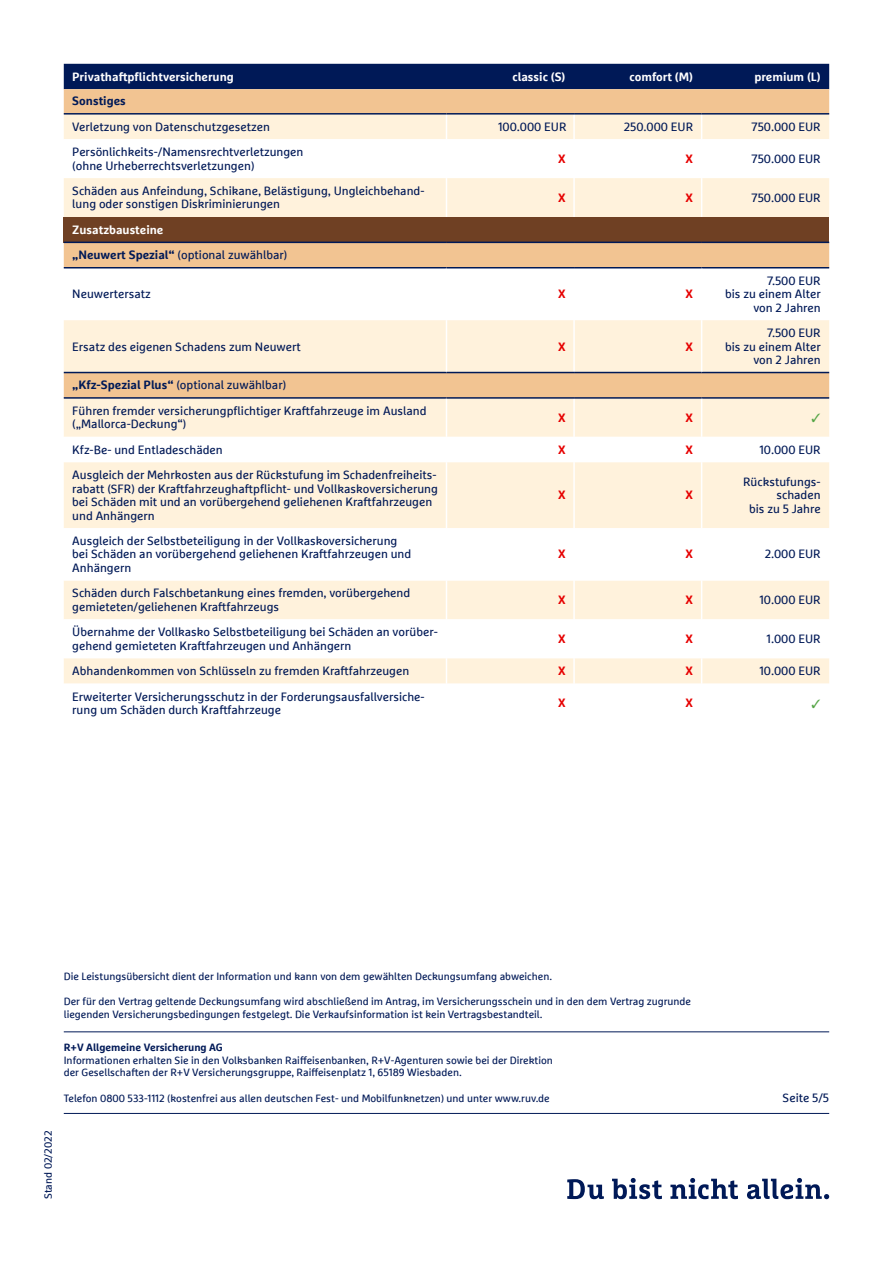
<style>
.page{position:relative;width:893px;height:1263px;background:#fff}
.page>*{position:absolute;margin:0;border:0;box-sizing:border-box;transform-origin:0 0}
.t1{font:12px/13.5px "Marselisfor Ru V";color:#001957}
.t2{font:700 12px "Marselisfor Ru V";color:#fff}
.t3{font:700 12px "Marselisfor Ru V";color:#e60000}
.t4{font:700 12px "Marselisfor Ru V";color:#001957}
.t5{font:10.5px/12.6px "Marselisfor Ru V";color:#001957}
.t6{font:700 10.5px "Marselisfor Ru V";color:#001957}
.s1{font-weight:700;color:#fff}
.s2{font-weight:700}
</style>
<div class="page">
<hr style="left:64px;top:1113px;width:765px;height:1px;background:#001957">
<hr style="left:64px;top:1031px;width:765px;height:1px;background:#001957">
<div style="left:64px;top:64px;width:765px;height:25px;background:#001957"></div>
<div style="left:64px;top:89px;width:765px;height:24px;background:#f2c492"></div>
<div style="left:64px;top:115px;width:765px;height:24px;background:#fff2dc"></div>
<svg style="left:64px;top:178px;width:765px;height:506px;fill:#fff2dc"></svg>
<div style="left:64px;top:217px;width:765px;height:25px;background:#6f4023"></div>
<svg style="left:446px;top:115px;width:1px;height:24px"></svg>
<hr style="left:446px;top:178px;width:1px;height:39px;background:#fff">
<hr style="left:573px;top:115px;width:2px;height:24px;background:#fff">
<hr style="left:573px;top:178px;width:2px;height:39px;background:#fff">
<svg style="left:701px;top:115px;width:1px;height:24px"></svg>
<hr style="left:701px;top:178px;width:1px;height:39px;background:#fff">
<hr style="left:64px;top:113px;width:382px;height:2px;background:#001957">
<hr style="left:446px;top:113px;width:128px;height:2px;background:#001957">
<hr style="left:574px;top:113px;width:128px;height:2px;background:#001957">
<hr style="left:702px;top:113px;width:127px;height:2px;background:#001957">
<hr style="left:64px;top:242px;width:382px;height:1px;background:#001957">
<hr style="left:446px;top:242px;width:128px;height:1px;background:#001957">
<hr style="left:574px;top:242px;width:128px;height:1px;background:#001957">
<hr style="left:702px;top:242px;width:127px;height:1px;background:#001957">
<hr style="left:64px;top:267px;width:382px;height:1px;background:#001957">
<hr style="left:702px;top:267px;width:127px;height:1px;background:#001957">
<hr style="left:64px;top:372px;width:382px;height:1px;background:#001957">
<hr style="left:702px;top:372px;width:127px;height:1px;background:#001957">
<hr style="left:64px;top:397px;width:382px;height:2px;background:#001957">
<hr style="left:702px;top:397px;width:127px;height:2px;background:#001957">
<hr style="left:446px;top:268px;width:1px;height:52px;background:#fff">
<hr style="left:573px;top:268px;width:2px;height:52px;background:#fff">
<hr style="left:701px;top:268px;width:1px;height:52px;background:#fff">
<hr style="left:446px;top:399px;width:1px;height:38px;background:#fff">
<hr style="left:573px;top:399px;width:2px;height:38px;background:#fff">
<hr style="left:446px;top:528px;width:1px;height:52px;background:#fff">
<hr style="left:573px;top:528px;width:2px;height:52px;background:#fff">
<hr style="left:701px;top:399px;width:1px;height:38px;background:#fff">
<hr style="left:701px;top:528px;width:1px;height:52px;background:#fff">
<hr style="left:446px;top:320px;width:1px;height:52px;background:#fff">
<hr style="left:573px;top:320px;width:2px;height:52px;background:#fff">
<hr style="left:701px;top:320px;width:1px;height:52px;background:#fff">
<svg style="left:446px;top:437px;width:1px;height:25px"></svg>
<hr style="left:573px;top:437px;width:2px;height:25px;background:#fff">
<hr style="left:446px;top:580px;width:1px;height:39px;background:#fff">
<hr style="left:573px;top:580px;width:2px;height:39px;background:#fff">
<svg style="left:446px;top:658px;width:1px;height:26px"></svg>
<svg style="left:701px;top:437px;width:1px;height:25px"></svg>
<hr style="left:701px;top:580px;width:1px;height:39px;background:#fff">
<hr style="left:573px;top:658px;width:2px;height:26px;background:#fff">
<svg style="left:701px;top:658px;width:1px;height:26px"></svg>
<hr style="left:446px;top:372px;width:128px;height:1px;background:#001957">
<hr style="left:574px;top:372px;width:128px;height:1px;background:#001957">
<hr style="left:446px;top:462px;width:1px;height:66px;background:#fff">
<hr style="left:573px;top:462px;width:2px;height:66px;background:#fff">
<hr style="left:446px;top:619px;width:1px;height:39px;background:#fff">
<hr style="left:573px;top:619px;width:2px;height:39px;background:#fff">
<hr style="left:701px;top:462px;width:1px;height:66px;background:#fff">
<hr style="left:701px;top:619px;width:1px;height:39px;background:#fff">
<hr style="left:446px;top:267px;width:128px;height:1px;background:#001957">
<hr style="left:574px;top:267px;width:128px;height:1px;background:#001957">
<hr style="left:446px;top:397px;width:128px;height:2px;background:#001957">
<hr style="left:574px;top:397px;width:128px;height:2px;background:#001957">
<svg style="left:567px;top:1179px;width:37px;height:20px"></svg>
<svg style="left:612px;top:1178px;width:50px;height:21px"></svg>
<svg style="left:670px;top:1178px;width:68px;height:21px"></svg>
<svg style="left:747px;top:1178px;width:82px;height:21px"></svg>
<svg style="left:812px;top:414px;width:8px;height:8px"></svg>
<p class="t2" style="left:72px;top:69px;width:163px">Privathaftpflichtversicherung</p>
<p class="t2" style="left:512px;top:69px;width:55px">classic (S)</p>
<p class="t2" style="left:630px;top:69px;width:65px">comfort (M)</p>
<p class="t2" style="left:754px;top:69px;width:68px">premium (L)</p>
<p class="t4" style="left:72px;top:94px;width:55px">Sonstiges</p>
<p class="t1" style="left:72px;top:120px;width:199px">Verletzung von Datenschutzgesetzen</p>
<p class="t1" style="left:498px;top:120px;width:70px">100.000 EUR</p>
<p class="t1" style="left:624px;top:120px;width:71px">250.000 EUR</p>
<p class="t1" style="left:752px;top:120px;width:71px">750.000 EUR</p>
<p class="t1" style="left:72px;top:145px;width:233px">Persönlichkeits-/Namensrechtverletzungen (ohne Urheberrechtsverletzungen)</p>
<p class="t3" style="left:558px;top:151px;width:9px">X</p>
<p class="t3" style="left:686px;top:151px;width:9px">X</p>
<p class="t1" style="left:752px;top:152px;width:71px">750.000 EUR</p>
<p class="t1" style="left:72px;top:184px;width:354px">Schäden aus Anfeindung, Schikane, Belästigung, Ungleichbehand&shy;lung oder sonstigen Diskriminierungen</p>
<p class="t3" style="left:558px;top:190px;width:9px">X</p>
<p class="t3" style="left:686px;top:190px;width:9px">X</p>
<p class="t1" style="left:752px;top:191px;width:71px">750.000 EUR</p>
<p class="t1" style="left:72px;top:217px;width:217px;line-height:25.3px"><span class="s1">Zusatzbausteine<br></span><span class="s2">„Neuwert Spezial“</span> (optional zuwählbar)</p>
<p class="t1" style="left:72px;top:287px;width:80px">Neuwertersatz</p>
<p class="t3" style="left:558px;top:286px;width:9px">X</p>
<p class="t3" style="left:686px;top:286px;width:9px">X</p>
<p class="t1" style="left:725px;top:273px;width:97px;text-align:right">7.500 EUR<br>bis zu einem Alter von 2 Jahren</p>
<p class="t1" style="left:72px;top:339px;width:230px">Ersatz des eigenen Schadens zum Neuwert</p>
<p class="t3" style="left:558px;top:339px;width:9px">X</p>
<p class="t3" style="left:686px;top:339px;width:9px">X</p>
<p class="t1" style="left:72px;top:372px;width:356px;line-height:25.3px"><span class="s2">„Kfz-Spezial Plus“</span> (optional zuwählbar)<br>Führen fremder versicherungpflichtiger Kraftfahrzeuge im Ausland</p>
<p class="t1" style="left:72px;top:417px;width:116px">(„Mallorca-Deckung“)</p>
<p class="t3" style="left:558px;top:410px;width:9px">X</p>
<p class="t3" style="left:686px;top:410px;width:9px">X</p>
<p class="t1" style="left:725px;top:326px;width:97px;text-align:right">7.500 EUR<br>bis zu einem Alter von 2 Jahren</p>
<p class="t1" style="left:72px;top:442px;width:152px">Kfz-Be- und Entladeschäden</p>
<p class="t3" style="left:558px;top:442px;width:9px">X</p>
<p class="t3" style="left:686px;top:442px;width:9px">X</p>
<p class="t1" style="left:759px;top:442px;width:63px">10.000 EUR</p>
<p class="t1" style="left:72px;top:468px;width:367px">Ausgleich der Mehrkosten aus der Rückstufung im Schadenfreiheits&shy;rabatt (SFR) der Kraftfahrzeughaftpflicht- und Vollkaskoversicherung bei Schäden mit und an vorübergehend geliehenen Kraftfahrzeugen und Anhängern</p>
<p class="t1" style="left:743px;top:475px;width:79px;text-align:right">Rückstufungs&shy;schaden<br>bis zu 5 Jahre</p>
<p class="t3" style="left:558px;top:488px;width:9px">X</p>
<p class="t3" style="left:686px;top:488px;width:9px">X</p>
<p class="t1" style="left:72px;top:534px;width:341px">Ausgleich der Selbstbeteiligung in der Vollkaskoversicherung bei Schäden an vorübergehend geliehenen Kraftfahrzeugen und<br>Anhängern</p>
<p class="t3" style="left:558px;top:547px;width:9px">X</p>
<p class="t3" style="left:686px;top:547px;width:9px">X</p>
<p class="t1" style="left:765px;top:547px;width:57px">2.000 EUR</p>
<p class="t1" style="left:72px;top:586px;width:340px">Schäden durch Falschbetankung eines fremden, vorübergehend gemieteten/geliehenen Kraftfahrzeugs</p>
<p class="t3" style="left:558px;top:592px;width:9px">X</p>
<p class="t3" style="left:686px;top:592px;width:9px">X</p>
<p class="t1" style="left:759px;top:593px;width:63px">10.000 EUR</p>
<p class="t1" style="left:72px;top:625px;width:367px">Übernahme der Vollkasko Selbstbeteiligung bei Schäden an vorüber&shy;gehend gemieteten Kraftfahrzeugen und Anhängern</p>
<p class="t3" style="left:558px;top:631px;width:9px">X</p>
<p class="t3" style="left:686px;top:631px;width:9px">X</p>
<p class="t1" style="left:767px;top:632px;width:56px">1.000 EUR</p>
<p class="t1" style="left:72px;top:664px;width:338px">Abhandenkommen von Schlüsseln zu fremden Kraftfahrzeugen</p>
<p class="t3" style="left:558px;top:663px;width:9px">X</p>
<p class="t3" style="left:686px;top:663px;width:9px">X</p>
<p class="t1" style="left:759px;top:664px;width:63px">10.000 EUR</p>
<p class="t1" style="left:72px;top:689px;width:354px">Erweiterter Versicherungsschutz in der Forderungsausfallversiche&shy;rung um Schäden durch Kraftfahrzeuge</p>
<p class="t3" style="left:558px;top:696px;width:9px">X</p>
<p class="t3" style="left:686px;top:696px;width:9px">X</p>
<p class="t5" style="left:64px;top:970px;width:490px">Die Leistungsübersicht dient der Information und kann von dem gewählten Deckungsumfang abweichen.</p>
<p class="t5" style="left:64px;top:995px;width:629px">Der für den Vertrag geltende Deckungsumfang wird abschließend im Antrag, im Versicherungsschein und in den dem Vertrag zugrunde liegenden Versicherungsbedingungen festgelegt. Die Verkaufsinformation ist kein Vertragsbestandteil.</p>
<p class="t6" style="left:64px;top:1041px;width:161px">R+V Allgemeine Versicherung AG</p>
<p class="t5" style="left:64px;top:1053px;width:491px">Informationen erhalten Sie in den Volksbanken Raiffeisenbanken, R+V-Agenturen sowie bei der Direktion der Gesellschaften der R+V Versicherungsgruppe, Raiffeisenplatz 1, 65189 Wiesbaden.</p>
<p class="t5" style="left:64px;top:1091px;width:487px">Telefon 0800 533-1112 (kostenfrei aus allen deutschen Fest- und Mobilfunknetzen) und unter www.ruv.de</p>
<p class="t5" style="left:42px;top:1199px;width:70px;rotate:-90deg">Stand 02/2022</p>
<p class="t1" style="left:783px;top:1090px;width:48px">Seite 5/5</p>
</div>
